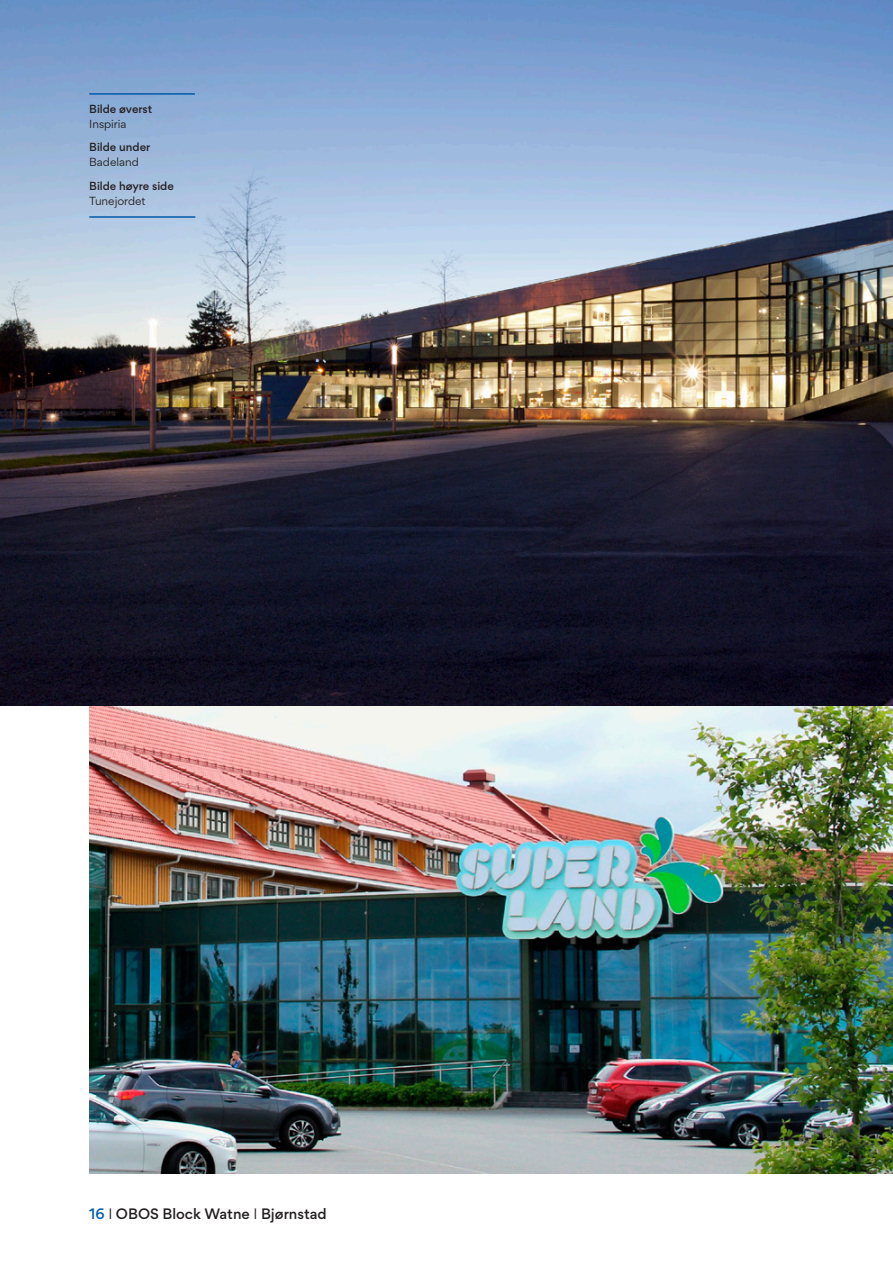
<style>
.page{position:relative;width:893px;height:1263px;background:#fff}
.page>*{position:absolute;margin:0;border:0;box-sizing:border-box;transform-origin:0 0}
.t1{font:500 13.5px "Gordita";color:#231f20}
.t2{font:500 10.5px "Gordita";color:#231f20}
.t3{font:10.5px "Gordita";color:#231f20}
.s1{color:#015aaa}
.s2{font-weight:400}
</style>
<div class="page">
<img style="left:89px;top:706px;width:804px;height:468px">
<img style="left:0;top:0;width:893px;height:706px">
<hr style="left:89px;top:93px;width:106px;height:2px;background:#015aaa">
<hr style="left:89px;top:216px;width:106px;height:2px;background:#015aaa">
<p class="t2" style="left:89px;top:101px;width:64px">Bilde øverst</p>
<p class="t3" style="left:89px;top:116px;width:39px">Inspiria</p>
<p class="t2" style="left:89px;top:139px;width:62px">Bilde under</p>
<p class="t3" style="left:89px;top:155px;width:51px">Badeland</p>
<p class="t2" style="left:89px;top:178px;width:86px">Bilde høyre side</p>
<p class="t3" style="left:89px;top:193px;width:58px">Tunejordet</p>
<p class="t1" style="left:89px;top:1204px;width:239px"><span class="s1">16</span> <span class="s2">I</span> OBOS Block Watne <span class="s2">I</span> Bjørnstad</p>
</div>
